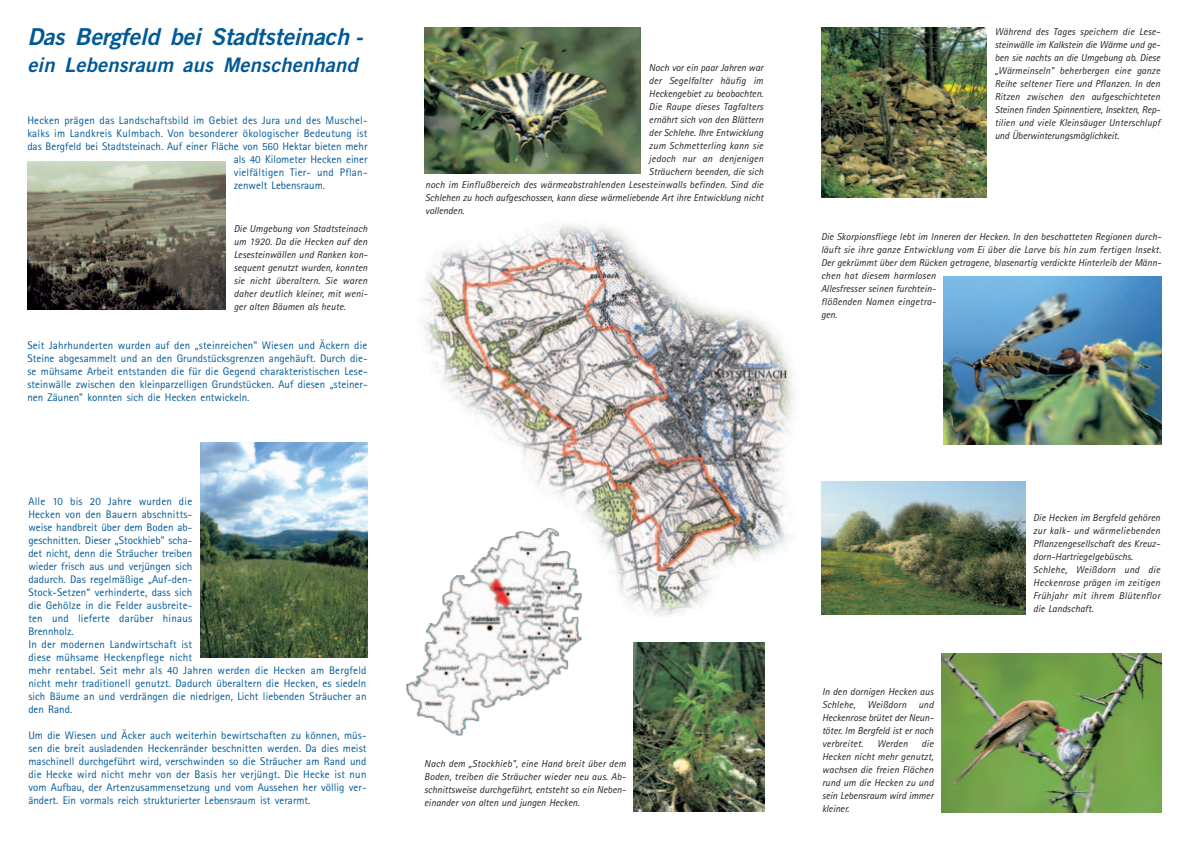
<style>
.page{position:relative;width:1190px;height:841px;background:#fff}
.page>*{position:absolute;margin:0;border:0;box-sizing:border-box;transform-origin:0 0}
.t1{font:italic 23.3px "Trade Gothic Bold Two";letter-spacing:-.005em;color:#005996}
.t2{font:italic 20px "Trade Gothic Bold Two";letter-spacing:.01em;color:#005996}
.t3{font:11px/13px "Rotis Sans Serif";letter-spacing:.01em;color:#005996;text-align:justify}
.t4{font:italic 10px/13px "Rotis Sans Serif";letter-spacing:.005em;color:#231f20}
</style>
<div class="page">
<img style="left:406px;top:612px;width:176px;height:124px">
<img style="left:421px;top:225px;width:373px;height:387px">
<img style="left:821px;top:482px;width:204px;height:132px">
<img style="left:821px;top:27px;width:166px;height:170px">
<img style="left:200px;top:443px;width:168px;height:215px">
<img style="left:27px;top:161px;width:199px;height:149px">
<img style="left:942px;top:654px;width:219px;height:159px">
<img style="left:944px;top:277px;width:217px;height:168px">
<img style="left:634px;top:642px;width:130px;height:169px">
<img style="left:424px;top:27px;width:217px;height:146px">
<h1 class="t1" style="left:27px;top:28px;width:337px">Das Bergfeld bei Stadtsteinach -</h1>
<h2 class="t2" style="left:27px;top:57px;width:332px">ein Lebensraum aus Menschenhand</h2>
<p class="t3" style="left:27px;top:115px;width:342px">Hecken prägen das Landschaftsbild im Gebiet des Jura und des Muschel-</p>
<p class="t3" style="left:27px;top:128px;width:342px">kalks im Landkreis Kulmbach. Von besonderer ökologischer Bedeutung ist</p>
<p class="t3" style="left:27px;top:141px;width:342px">das Bergfeld bei Stadtsteinach. Auf einer Fläche von 560 Hektar bieten mehr</p>
<p class="t3" style="left:234px;top:154px;width:135px">als 40 Kilometer Hecken einer</p>
<p class="t3" style="left:234px;top:167px;width:135px">vielfältigen Tier- und Pflan-</p>
<p class="t3" style="left:234px;top:180px;width:93px">zenwelt Lebensraum.</p>
<p class="t4" style="left:234px;top:223px;width:135px">Die Umgebung von Stadtsteinach um 1920. Da die Hecken auf den<br>Lesesteinwällen und Ranken kon&shy;sequent genutzt wurden, konnten sie nicht überaltern. Sie waren daher deutlich kleiner, mit weni&shy;ger alten Bäumen als heute.</p>
<p class="t3" style="left:27px;top:340px;width:342px">Seit Jahrhunderten wurden auf den „steinreichen" Wiesen und Äckern die Steine abgesammelt und an den Grundstücksgrenzen angehäuft. Durch die&shy;se mühsame Arbeit entstanden die für die Gegend charakteristischen Lese&shy;steinwälle zwischen den kleinparzelligen Grundstücken. Auf diesen „steiner&shy;nen Zäunen" konnten sich die Hecken entwickeln.</p>
<p class="t3" style="left:28px;top:496px;width:340px;text-align:left">Alle 10 bis 20 Jahre wurden die<br>Hecken von den Bauern abschnitts-<br>weise handbreit über dem Boden ab-<br>geschnitten. Dieser „Stockhieb" scha-<br>det nicht, denn die Sträucher treiben<br>wieder frisch aus und verjüngen sich<br>dadurch. Das regelmäßige „Auf-den-<br>Stock-Setzen“ verhinderte, dass sich<br>die Gehölze in die Felder ausbreite-<br>ten und lieferte darüber hinaus<br>Brennholz.<br>In der modernen Landwirtschaft ist<br>diese mühsame Heckenpflege nicht<br>mehr rentabel. Seit mehr als 40 Jahren werden die Hecken am Bergfeld nicht mehr traditionell genutzt. Dadurch überaltern die Hecken, es siedeln sich Bäume an und verdrängen die niedrigen, Licht liebenden Sträucher an den Rand.</p>
<p class="t3" style="left:28px;top:730px;width:340px">Um die Wiesen und Äcker auch weiterhin bewirtschaften zu können, müs&shy;sen die breit ausladenden Heckenränder beschnitten werden. Da dies meist maschinell durchgeführt wird, verschwinden so die Sträucher am Rand und die Hecke wird nicht mehr von der Basis her verjüngt. Die Hecke ist nun vom Aufbau, der Artenzusammensetzung und vom Aussehen her völlig ver&shy;ändert. Ein vormals reich strukturierter Lebensraum ist verarmt.</p>
<p class="t4" style="left:649px;top:62px;width:116px">Noch vor ein paar Jahren war</p>
<p class="t4" style="left:649px;top:75px;width:116px">der Segelfalter häufig im</p>
<p class="t4" style="left:649px;top:88px;width:116px">Heckengebiet zu beobachten.</p>
<p class="t4" style="left:649px;top:101px;width:116px">Die Raupe dieses Tagfalters</p>
<p class="t4" style="left:649px;top:114px;width:116px">ernährt sich von den Blättern</p>
<p class="t4" style="left:649px;top:127px;width:116px">der Schlehe. Ihre Entwicklung</p>
<p class="t4" style="left:649px;top:140px;width:116px">zum Schmetterling kann sie</p>
<p class="t4" style="left:649px;top:153px;width:116px">jedoch nur an denjenigen</p>
<p class="t4" style="left:649px;top:166px;width:116px">Sträuchern beenden, die sich</p>
<p class="t4" style="left:425px;top:179px;width:340px">noch im Einflußbereich des wärmeabstrahlenden Lesesteinwalls befinden. Sind die</p>
<p class="t4" style="left:425px;top:192px;width:340px">Schlehen zu hoch aufgeschossen, kann diese wärmeliebende Art ihre Entwicklung nicht</p>
<p class="t4" style="left:425px;top:205px;width:41px">vollenden.</p>
<p class="t4" style="left:995px;top:26px;width:167px">Während des Tages speichern die Lese&shy;steinwälle im Kalkstein die Wärme und ge&shy;ben sie nachts an die Umgebung ab. Diese „Wärmeinseln" beherbergen eine ganze Reihe seltener Tiere und Pflanzen. In den Ritzen zwischen den aufgeschichteten Steinen finden Spinnentiere, Insekten, Rep&shy;tilien und viele Kleinsäuger Unterschlupf und Überwinterungsmöglichkeit.</p>
<p class="t4" style="left:821px;top:231px;width:342px">Die Skorpionsfliege lebt im Inneren der Hecken. In den beschatteten Regionen durch&shy;läuft sie ihre ganze Entwicklung vom Ei über die Larve bis hin zum fertigen Insekt.<br>Der gekrümmt über dem Rücken getragene, blasenartig verdickte Hinterleib der Männ&shy;chen hat diesem harmlosen<br>Allesfresser seinen furchtein-<br>flößenden Namen eingetra-<br>gen.</p>
<p class="t4" style="left:424px;top:759px;width:203px">Nach dem „Stockhieb", eine Hand breit über dem Boden, treiben die Sträucher wieder neu aus. Ab&shy;schnittsweise durchgeführt, entsteht so ein Neben&shy;einander von alten und jungen Hecken.</p>
<p class="t4" style="left:822px;top:686px;width:113px">In den dornigen Hecken aus<br>Schlehe, Weißdorn und<br>Heckenrose brütet der Neun&shy;töter. Im Bergfeld ist er noch verbreitet.</p>
<p class="t4" style="left:822px;top:738px;width:113px;text-align:justify;text-indent:100px">die Hecken nicht mehr genutzt, wachsen die freien Flächen rund um die Hecken zu und sein Lebensraum wird immer kleiner.</p>
<p class="t4" style="left:877px;top:738px;width:32px">Werden</p>
<p class="t4" style="left:1033px;top:512px;width:129px">Die Hecken im Bergfeld gehören zur kalk- und wärmeliebenden<br>Pflanzengesellschaft des Kreuz&shy;dorn-Hartriegelgebüschs.<br>Schlehe, Weißdorn und die<br>Heckenrose prägen im zeitigen<br>Frühjahr mit ihrem Blütenflor die Landschaft.</p>
</div>
